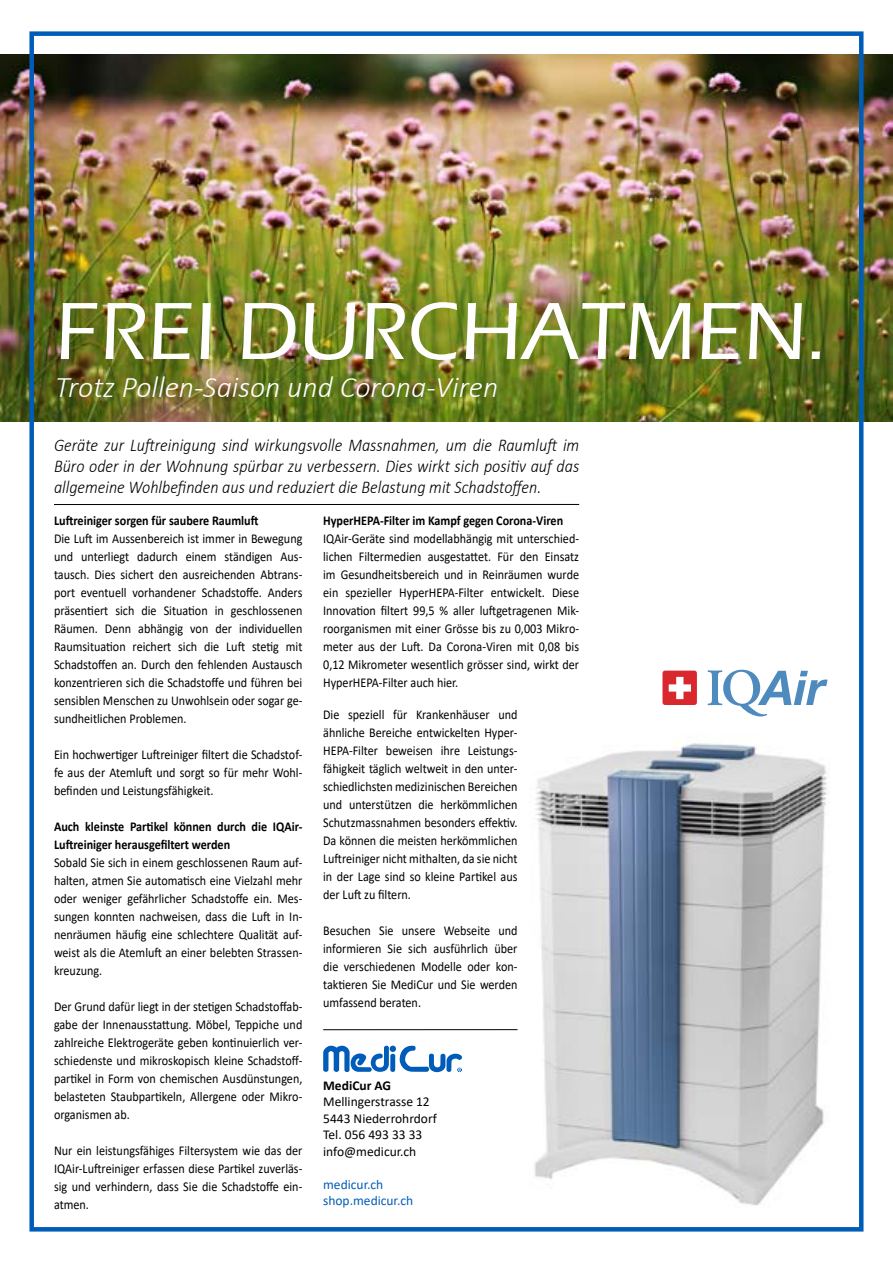
<style>
.page{position:relative;width:893px;height:1263px;background:#fff}
.page>*{position:absolute;margin:0;border:0;box-sizing:border-box;transform-origin:0 0}
.t1{font:500 84px "Eras ITC";color:#fefefe}
.t2{font:italic 300 30px "Calibri";color:#fefefe}
.t3{font:italic 300 18px/21px "Calibri";color:#000;text-align:justify;scale:.9 1}
.t4{font:13.5px/18px "Calibri";color:#000;text-align:justify;scale:.9 1}
.t5{font:700 13.5px/18px "Calibri";color:#000;scale:.9 1}
.t6{font:13.5px/16.5px "Calibri";color:#000}
.t7{font:13.5px/16.5px "Calibri";color:#005cb9}
.t8{font:700 13.5px "Calibri";color:#000}
</style>
<div class="page">
<img style="left:0;top:54px;width:893px;height:367px">
<hr style="left:54px;top:504px;width:525px;height:1px;background:#000">
<img style="left:534px;top:716px;width:294px;height:490px">
<svg style="left:323px;top:1045px;width:139px;height:27px"></svg>
<hr style="left:323px;top:1029px;width:195px;height:1px;background:#000">
<div style="left:29px;top:31px;width:834px;height:1200px;border:4px solid #005cb9"></div>
<svg style="left:707px;top:670px;width:121px;height:46px"></svg>
<div style="left:662px;top:671px;width:35px;height:34px;background:#d9272e;border-radius:3px"></div>
<svg style="left:669px;top:677px;width:22px;height:22px"></svg>
<h1 class="t1" style="left:55px;top:284px;width:772px">FREI DURCHATMEN.</h1>
<h2 class="t2" style="left:55px;top:369px;width:445px">Trotz Pollen-Saison und Corona-Viren</h2>
<h3 class="t3" style="left:54px;top:434px;width:585px">Geräte zur Luftreinigung sind wirkungsvolle Massnahmen, um die Raumluft im Büro oder in der Wohnung spürbar zu verbessern. Dies wirkt sich positiv auf das allgemeine Wohlbefinden aus und reduziert die Belastung mit Schadstoffen.</h3>
<p class="t5" style="left:54px;top:511px;width:229px">Luftreiniger sorgen für saubere Raumluft</p>
<p class="t4" style="left:54px;top:529px;width:278px">Die Luft im Aussenbereich ist immer in Bewegung und unterliegt dadurch einem ständigen Aus&shy;tausch. Dies sichert den ausreichenden Abtrans&shy;port eventuell vorhandener Schadstoffe. Anders präsentiert sich die Situation in geschlossenen Räumen. Denn abhängig von der individuellen Raumsituation reichert sich die Luft stetig mit Schadstoffen an. Durch den fehlenden Austausch konzentrieren sich die Schadstoffe und führen bei sensiblen Menschen zu Unwohlsein oder sogar ge&shy;sundheitlichen Problemen.</p>
<p class="t4" style="left:54px;top:745px;width:278px">Ein hochwertiger Luftreiniger filtert die Schadstof&shy;fe aus der Atemluft und sorgt so für mehr Wohl&shy;befinden und Leistungsfähigkeit.</p>
<p class="t5" style="left:54px;top:817px;width:278px">Auch kleinste Partikel können durch die IQAir-<br>Luftreiniger herausgefiltert werden</p>
<p class="t4" style="left:54px;top:853px;width:278px">Sobald Sie sich in einem geschlossenen Raum auf&shy;halten, atmen Sie automatisch eine Vielzahl mehr oder weniger gefährlicher Schadstoffe ein. Mes&shy;sungen konnten nachweisen, dass die Luft in In&shy;nenräumen häufig eine schlechtere Qualität auf&shy;weist als die Atemluft an einer belebten Strassen&shy;kreuzung.</p>
<p class="t4" style="left:54px;top:997px;width:278px">Der Grund dafür liegt in der stetigen Schadstoffab&shy;gabe der Innenausstattung. Möbel, Teppiche und zahlreiche Elektrogeräte geben kontinuierlich ver&shy;schiedenste und mikroskopisch kleine Schadstoff&shy;partikel in Form von chemischen Ausdünstungen, belasteten Staubpartikeln, Allergene oder Mikro&shy;organismen ab.</p>
<p class="t4" style="left:54px;top:1141px;width:278px">Nur ein leistungsfähiges Filtersystem wie das der IQAir-Luftreiniger erfassen diese Partikel zuverläs&shy;sig und verhindern, dass Sie die Schadstoffe ein&shy;atmen.</p>
<p class="t5" style="left:323px;top:511px;width:268px">HyperHEPA-Filter im Kampf gegen Corona-Viren</p>
<p class="t4" style="left:323px;top:529px;width:286px">IQAir-Geräte sind modellabhängig mit unterschied&shy;lichen Filtermedien ausgestattet. Für den Einsatz im Gesundheitsbereich und in Reinräumen wurde ein spezieller HyperHEPA-Filter entwickelt. Diese Innovation filtert 99,5 % aller luftgetragenen Mik&shy;roorganismen mit einer Grösse bis zu 0,003 Mikro&shy;meter aus der Luft. Da Corona-Viren mit 0,08 bis 0,12 Mikrometer wesentlich grösser sind, wirkt der HyperHEPA-Filter auch hier.</p>
<p class="t4" style="left:323px;top:705px;width:217px">Die speziell für Krankenhäuser und ähnliche Bereiche entwickelten Hyper-HEPA-Filter beweisen ihre Leistungs&shy;fähigkeit täglich weltweit in den unter&shy;schiedlichsten medizinischen Bereichen und unterstützen die herkömmlichen Schutzmassnahmen besonders effektiv.<br>Da können die meisten herkömmlichen Luftreiniger nicht mithalten, da sie nicht in der Lage sind so kleine Partikel aus der Luft zu filtern.</p>
<p class="t4" style="left:323px;top:921px;width:217px">Besuchen Sie unsere Webseite und informieren Sie sich ausführlich über die verschiedenen Modelle oder kon&shy;taktieren Sie MediCur und Sie werden umfassend beraten.</p>
<p class="t8" style="left:323px;top:1076px;width:70px">MediCur AG</p>
<p class="t6" style="left:323px;top:1093px;width:115px">Mellingerstrasse 12<br>5443 Niederrohrdorf<br>Tel. 056 493 33 33 info@medicur.ch</p>
<p class="t7" style="left:323px;top:1176px;width:92px">medicur.ch shop.medicur.ch</p>
</div>
